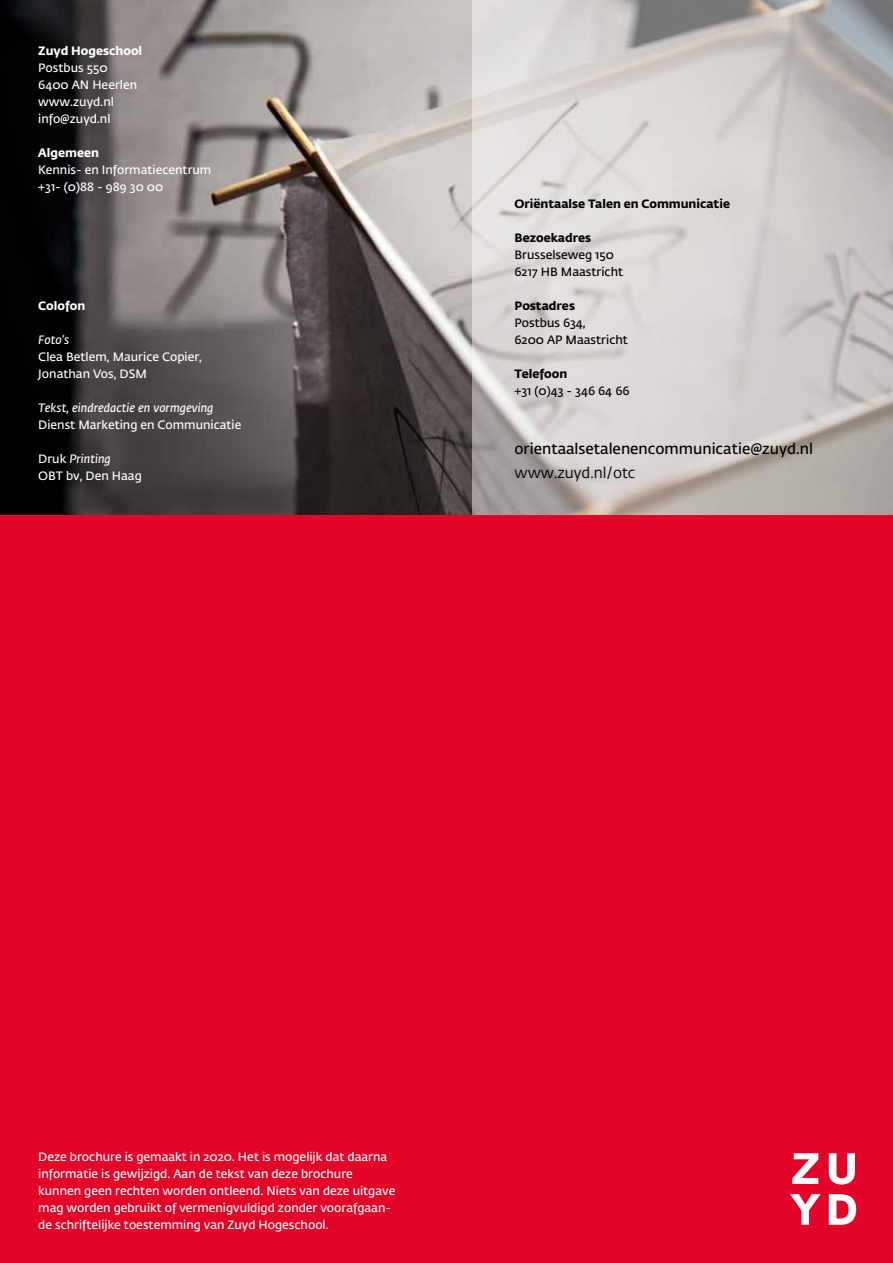
<style>
.page{position:relative;width:893px;height:1263px;background:#fff}
.page>*{position:absolute;margin:0;border:0;box-sizing:border-box;transform-origin:0 0}
.t1{font:600 15px "Fedra Sans Std";color:#000}
.t2{font:15px "Fedra Sans Std";color:#000}
.t3{font:600 12px/17px "Fedra Sans Std";color:#fff}
.t4{font:600 12px/17px "Fedra Sans Std";color:#000}
.t5{font:700 12px "Fedra Sans Std";color:#000}
.t6{font:italic 600 12px "Fedra Sans Std";color:#fff}
.t7{font:700 12px "Fedra Sans Std";color:#fff}
.s1{font-style:italic}
</style>
<div class="page">
<div style="left:0;top:404px;width:893px;height:859px;background:#e40428"></div>
<img style="left:0;top:0;width:472px;height:514px">
<svg style="left:472px;top:0;width:421px;height:514px"></svg>
<svg style="left:792px;top:1153px;width:26px;height:31px"></svg>
<svg style="left:829px;top:1153px;width:26px;height:31px"></svg>
<svg style="left:790px;top:1194px;width:31px;height:31px"></svg>
<svg style="left:829px;top:1194px;width:27px;height:31px"></svg>
<p class="t7" style="left:38px;top:43px;width:105px">Zuyd Hogeschool</p>
<p class="t3" style="left:38px;top:60px;width:100px">Postbus 550<br>6400 AN Heerlen www.zuyd.nl info@zuyd.nl</p>
<p class="t7" style="left:38px;top:145px;width:62px">Algemeen</p>
<p class="t3" style="left:38px;top:162px;width:175px">Kennis- en Informatiecentrum +31- (0)88 - 989 30 00</p>
<p class="t7" style="left:38px;top:298px;width:49px">Colofon</p>
<p class="t6" style="left:38px;top:333px;width:33px">Foto’s</p>
<p class="t3" style="left:38px;top:349px;width:165px">Clea Betlem, Maurice Copier,<br>Jonathan Vos, DSM</p>
<p class="t6" style="left:38px;top:401px;width:177px">Tekst, eindredactie en vormgeving</p>
<p class="t3" style="left:38px;top:417px;width:205px">Dienst Marketing en Communicatie</p>
<p class="t3" style="left:38px;top:451px;width:105px">Druk <span class="s1">Printing<br></span>OBT bv, Den Haag</p>
<p class="t5" style="left:514px;top:196px;width:217px">Oriëntaalse Talen en Communicatie</p>
<p class="t5" style="left:514px;top:230px;width:78px">Bezoekadres</p>
<p class="t4" style="left:514px;top:247px;width:110px">Brusselseweg 150<br>6217 HB Maastricht</p>
<p class="t5" style="left:514px;top:298px;width:62px">Postadres</p>
<p class="t4" style="left:514px;top:315px;width:115px">Postbus 634,<br>6200 AP Maastricht</p>
<p class="t5" style="left:514px;top:366px;width:54px">Telefoon</p>
<p class="t4" style="left:514px;top:383px;width:116px">+31 (0)43 - 346 64 66</p>
<p class="t1" style="left:514px;top:439px;width:300px">orientaalsetalenencommunicatie@zuyd.nl</p>
<p class="t2" style="left:514px;top:463px;width:122px">www.zuyd.nl/otc</p>
<p class="t3" style="left:38px;top:1148px;width:359px">Deze brochure is gemaakt in 2020. Het is mogelijk dat daarna informatie is gewijzigd. Aan de tekst van deze brochure kunnen geen rechten worden ontleend. Niets van deze uitgave mag worden gebruikt of vermenigvuldigd zonder voorafgaan&shy;de schriftelijke toestemming van Zuyd Hogeschool.</p>
</div>
